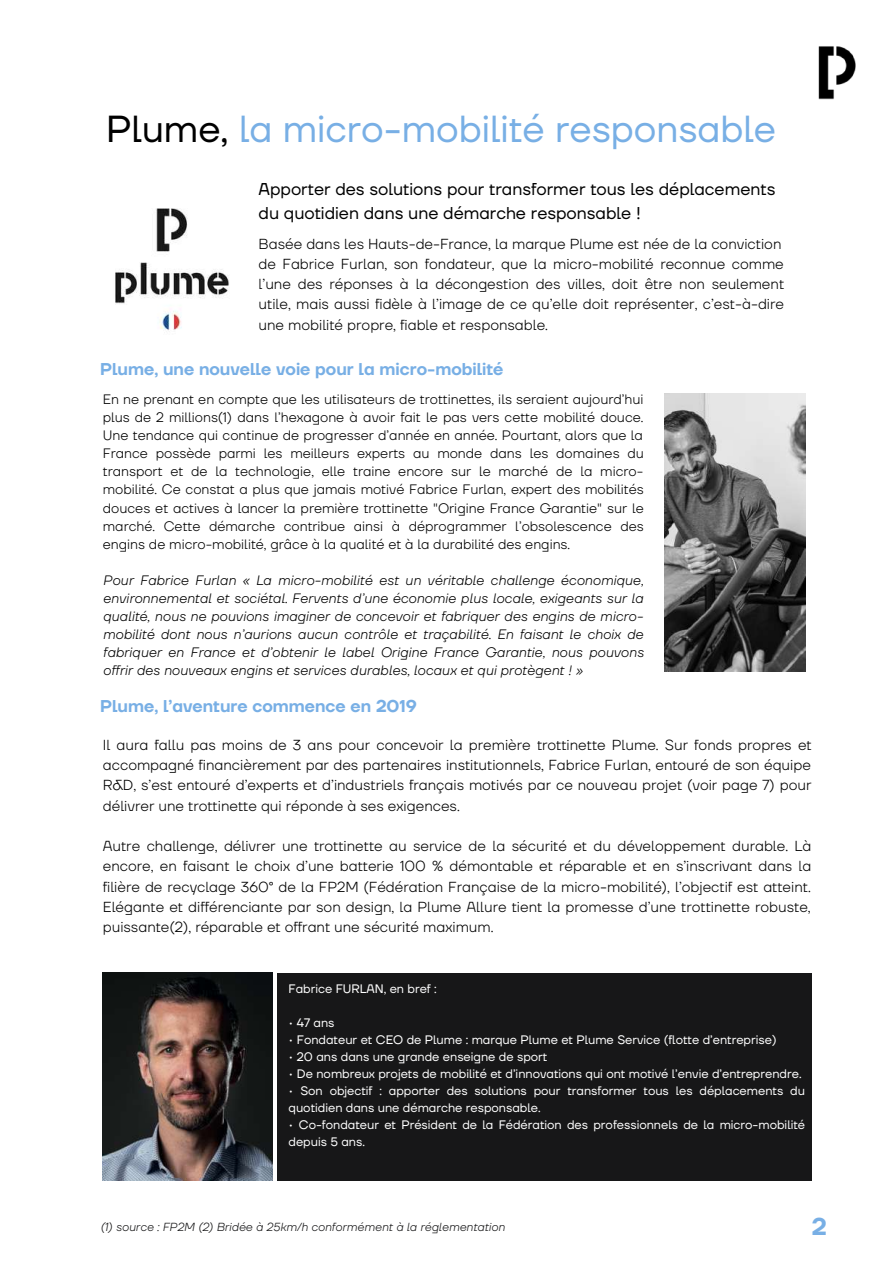
<style>
.page{position:relative;width:894px;height:1264px;background:#fff}
.page>*{position:absolute;margin:0;border:0;box-sizing:border-box;transform-origin:0 0}
.t1{font:37.65px "TT Firs Neue";color:#78afe5}
.t2{font:600 24.15px "TT Firs Neue";color:#78afe5}
.t3{font:17.1px/23.7px "TT Firs Neue";color:#000}
.t4{font:600 17.1px "TT Firs Neue";color:#78afe5}
.t5{font:300 14.55px/20.2px "TT Firs Neue";color:#000;text-align:justify}
.t6{font:300 13.65px/18px "TT Firs Neue";color:#000;text-align:justify}
.t7{font:italic 300 13.65px/18px "TT Firs Neue";color:#000;text-align:justify}
.t8{font:12.3px/17.1px "TT Firs Neue";color:#fff}
.t9{font:italic 300 11.7px "TT Firs Neue";color:#171718}
.s1{color:#000}
</style>
<div class="page">
<img style="left:115px;top:208px;width:114px;height:123px">
<div style="left:278px;top:972px;width:533px;height:208px;background:#171718"></div>
<img style="left:103px;top:972px;width:170px;height:208px">
<img style="left:664px;top:393px;width:141px;height:278px">
<img style="left:818px;top:46px;width:38px;height:54px">
<h1 class="t1" style="left:106px;top:106px;width:671px"><span class="s1">Plume,</span> la micro-mobilité responsable</h1>
<p class="t3" style="left:258px;top:178px;width:518px">Apporter des solutions pour transformer tous les déplacements du quotidien dans une démarche responsable !</p>
<p class="t5" style="left:258px;top:234px;width:527px;text-align:left">Basée dans les Hauts-de-France, la marque Plume est née de la conviction de Fabrice Furlan, son fondateur, que la micro-mobilité reconnue comme l’une des réponses à la décongestion des villes, doit être non seulement utile, mais aussi fidèle à l’image de ce qu’elle doit représenter, c’est-à-dire une mobilité propre, fiable et responsable.</p>
<p class="t4" style="left:100px;top:359px;width:404px">Plume, une nouvelle voie pour la micro-mobilité</p>
<p class="t6" style="left:103px;top:391px;width:542px">En ne prenant en compte que les utilisateurs de trottinettes, ils seraient aujourd’hui plus de 2 millions(1) dans l’hexagone à avoir fait le pas vers cette mobilité douce.<br>Une tendance qui continue de progresser d’année en année. Pourtant, alors que la France possède parmi les meilleurs experts au monde dans les domaines du transport et de la technologie, elle traine encore sur le marché de la micro&shy;mobilité. Ce constat a plus que jamais motivé Fabrice Furlan, expert des mobilités douces et actives à lancer la première trottinette "Origine France Garantie" sur le marché. Cette démarche contribue ainsi à déprogrammer l’obsolescence des engins de micro-mobilité, grâce à la qualité et à la durabilité des engins.</p>
<p class="t7" style="left:103px;top:571px;width:542px">Pour Fabrice Furlan « La micro-mobilité est un véritable challenge économique, environnemental et sociétal. Fervents d’une économie plus locale, exigeants sur la qualité, nous ne pouvions imaginer de concevoir et fabriquer des engins de micro&shy;mobilité dont nous n’aurions aucun contrôle et traçabilité. En faisant le choix de fabriquer en France et d’obtenir le label Origine France Garantie, nous pouvons offrir des nouveaux engins et services durables, locaux et qui protègent ! »</p>
<p class="t4" style="left:100px;top:696px;width:318px">Plume, l’aventure commence en 2019</p>
<p class="t5" style="left:103px;top:735px;width:710px">Il aura fallu pas moins de 3 ans pour concevoir la première trottinette Plume. Sur fonds propres et accompagné financièrement par des partenaires institutionnels, Fabrice Furlan, entouré de son équipe R&amp;D, s’est entouré d’experts et d’industriels français motivés par ce nouveau projet (voir page 7) pour délivrer une trottinette qui réponde à ses exigences.</p>
<p class="t5" style="left:103px;top:836px;width:710px">Autre challenge, délivrer une trottinette au service de la sécurité et du développement durable. Là encore, en faisant le choix d’une batterie 100 % démontable et réparable et en s’inscrivant dans la filière de recyclage 360° de la FP2M (Fédération Française de la micro-mobilité), l’objectif est atteint.<br>Elégante et différenciante par son design, la Plume Allure tient la promesse d’une trottinette robuste, puissante(2), réparable et offrant une sécurité maximum.</p>
<p class="t8" style="left:288px;top:980px;width:150px">Fabrice FURLAN, en bref :</p>
<p class="t8" style="left:288px;top:1014px;width:47px">• 47 ans</p>
<p class="t8" style="left:288px;top:1031px;width:489px">• Fondateur et CEO de Plume : marque Plume et Plume Service (flotte d’entreprise)</p>
<p class="t8" style="left:288px;top:1048px;width:260px">• 20 ans dans une grande enseigne de sport</p>
<p class="t8" style="left:288px;top:1065px;width:514px">• De nombreux projets de mobilité et d’innovations qui ont motivé l’envie d’entreprendre.</p>
<p class="t8" style="left:288px;top:1082px;width:517px">• Son objectif : apporter des solutions pour transformer tous les déplacements du quotidien dans une démarche responsable.</p>
<p class="t8" style="left:288px;top:1116px;width:518px">• Co-fondateur et Président de la Fédération des professionnels de la micro-mobilité depuis 5 ans.</p>
<p class="t9" style="left:100px;top:1219px;width:406px">(1) source : FP2M (2) Bridée à 25km/h conformément à la réglementation</p>
<h2 class="t2" style="left:811px;top:1212px;width:16px">2</h2>
</div>
